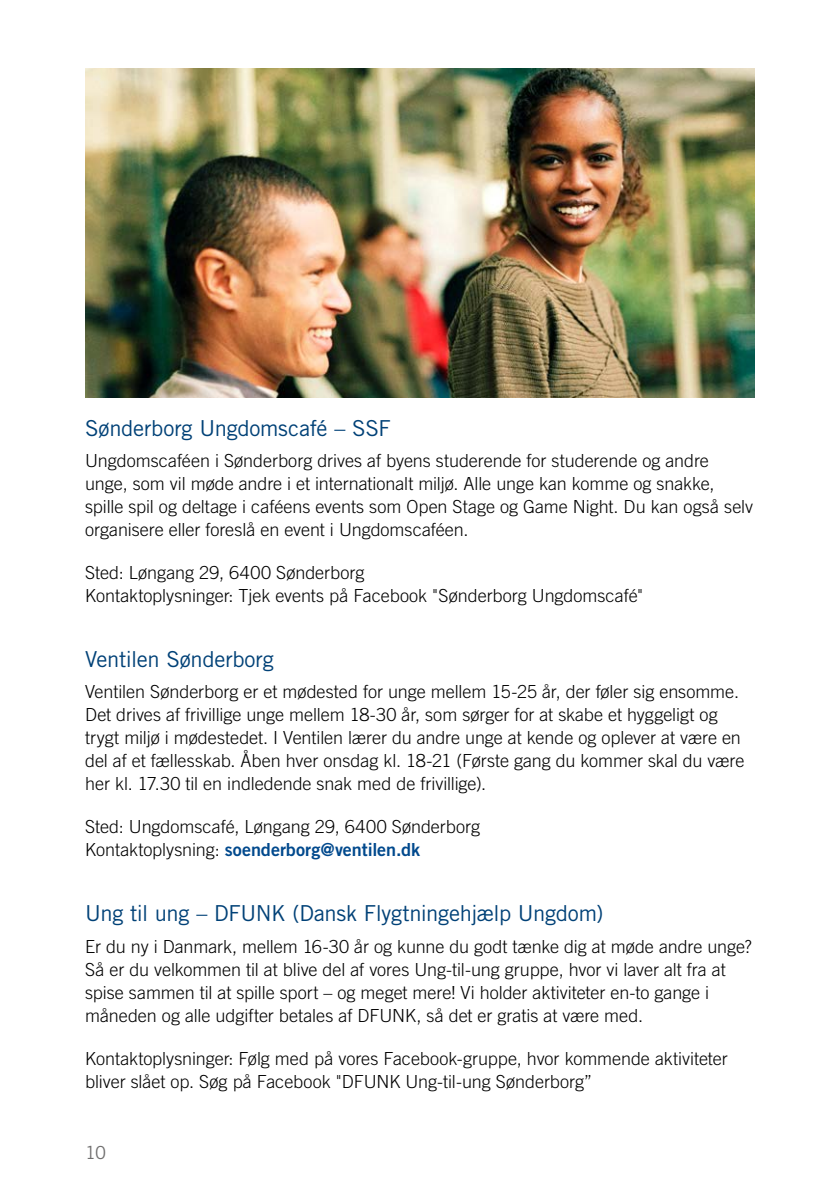
<style>
.page{position:relative;width:840px;height:1191px;background:#fff}
.page>*{position:absolute;margin:0;border:0;box-sizing:border-box;transform-origin:0 0}
.H4_-_UNDERRUBRIK_11_14{font:22px "Trade Gothic LT Std";letter-spacing:-.015em;color:#004177}
.P_BRØD{font:300 18px/23px "Trade Gothic LT Std";letter-spacing:-.005em;color:#000}
.t1{font:18px "Trade Gothic LT Std";color:#706f6f}
.s1{font-family:"Trade Gothic LT Std Bd 2";font-weight:400;color:#00498d}
</style>
<div class="page">
<img style="left:85px;top:68px;width:669px;height:329px">
<h4 class="H4_-_UNDERRUBRIK_11_14" style="left:85px;top:414px;width:307px">Sønderborg Ungdomscafé – SSF</h4>
<p class="P_BRØD" style="left:85px;top:449px;width:669px">Ungdomscaféen i Sønderborg drives af byens studerende for studerende og andre unge, som vil møde andre i et internationalt miljø. Alle unge kan komme og snakke, spille spil og deltage i caféens events som Open Stage og Game Night. Du kan også selv organisere eller foreslå en event i Ungdomscaféen.</p>
<p class="P_BRØD" style="left:85px;top:561px;width:559px">Sted: Løngang 29, 6400 Sønderborg<br>Kontaktoplysninger: Tjek events på Facebook "Sønderborg Ungdomscafé"</p>
<h4 class="H4_-_UNDERRUBRIK_11_14" style="left:85px;top:645px;width:190px">Ventilen Sønderborg</h4>
<p class="P_BRØD" style="left:85px;top:680px;width:660px">Ventilen Sønderborg er et mødested for unge mellem 15-25 år, der føler sig ensomme.<br>Det drives af frivillige unge mellem 18-30 år, som sørger for at skabe et hyggeligt og trygt miljø i mødestedet. I Ventilen lærer du andre unge at kende og oplever at være en del af et fællesskab. Åben hver onsdag kl. 18-21 (Første gang du kommer skal du være her kl. 17.30 til en indledende snak med de frivillige).</p>
<p class="P_BRØD" style="left:85px;top:815px;width:396px">Sted: Ungdomscafé, Løngang 29, 6400 Sønderborg<br>Kontaktoplysning: <span class="s1">soenderborg@ventilen.dk</span></p>
<h4 class="H4_-_UNDERRUBRIK_11_14" style="left:85px;top:900px;width:519px">Ung til ung – DFUNK (Dansk Flygtningehjælp Ungdom)</h4>
<p class="P_BRØD" style="left:85px;top:934px;width:667px">Er du ny i Danmark, mellem 16-30 år og kunne du godt tænke dig at møde andre unge?<br>Så er du velkommen til at blive del af vores Ung-til-ung gruppe, hvor vi laver alt fra at spise sammen til at spille sport – og meget mere! Vi holder aktiviteter en-to gange i måneden og alle udgifter betales af DFUNK, så det er gratis at være med.</p>
<p class="P_BRØD" style="left:85px;top:1046px;width:643px">Kontaktoplysninger: Følg med på vores Facebook-gruppe, hvor kommende aktiviteter bliver slået op. Søg på Facebook "DFUNK Ung-til-ung Sønderborg”</p>
<p class="t1" style="left:85px;top:1141px;width:22px">10</p>
</div>
